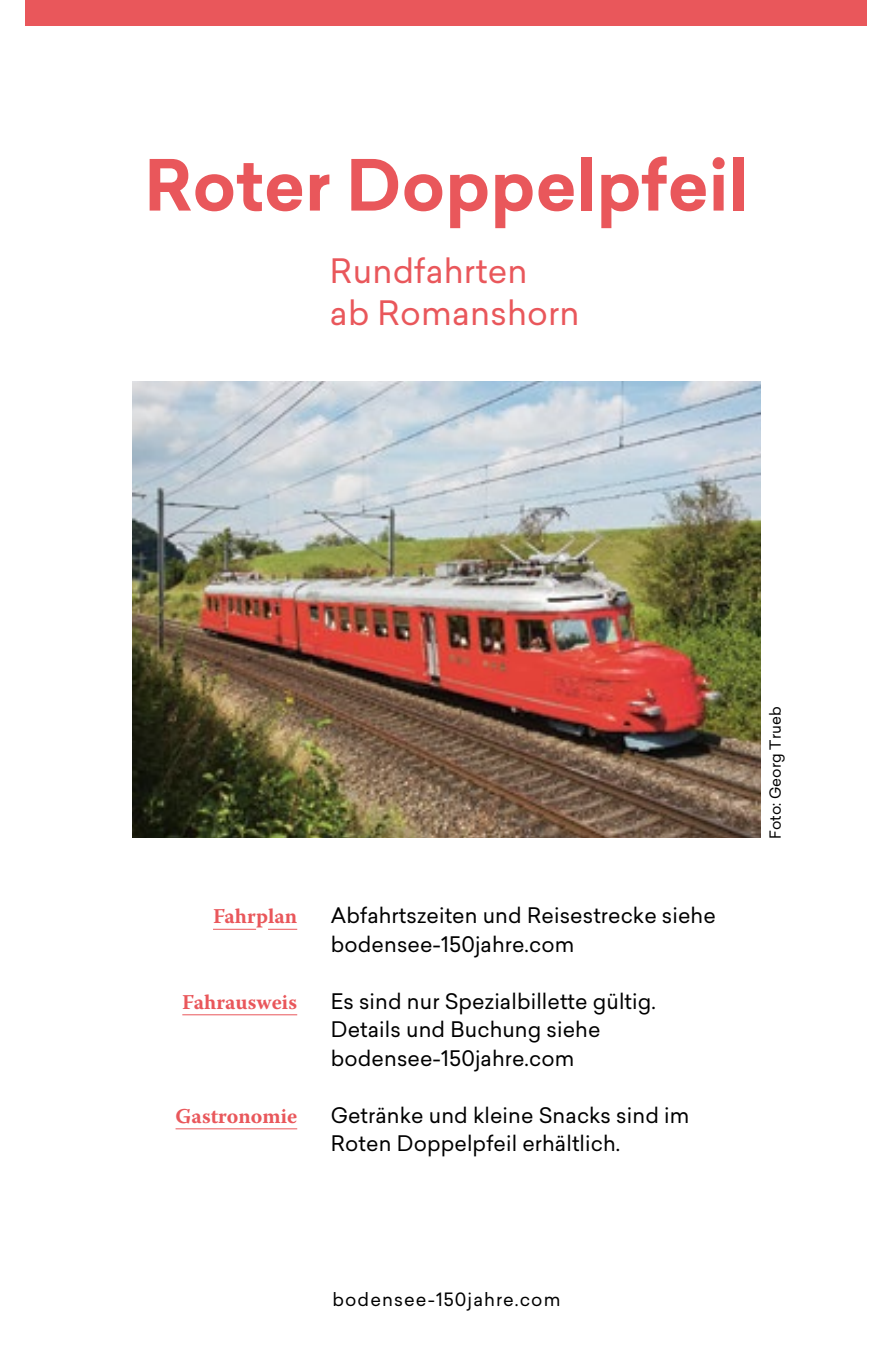
<style>
.page{position:relative;width:893px;height:1361px;background:#fff}
.page>*{position:absolute;margin:0;border:0;box-sizing:border-box;transform-origin:0 0}
.t1{font:700 69px "Sailec";letter-spacing:-.005em;color:#e9575b}
.t2{font:33px/42px "Sailec";letter-spacing:.005em;color:#e9575b}
.t3{font:21px/28.5px "Sailec";letter-spacing:.005em;color:#000}
.t4{font:700 21px "Warnock Pro";color:#e9575b}
.t5{font:18px "Sailec";letter-spacing:.06em;color:#000}
.t6{font:15px "Sailec";letter-spacing:.005em;color:#000}
</style>
<div class="page">
<div style="left:26px;top:0;width:841px;height:26px;background:#e9575b"></div>
<hr style="left:213px;top:929px;width:43px;height:1px;background:#e9575b">
<svg style="left:268px;top:929px;width:29px;height:1px"></svg>
<hr style="left:182px;top:1014px;width:115px;height:1px;background:#e9575b">
<hr style="left:176px;top:1128px;width:121px;height:1px;background:#e9575b">
<img style="left:133px;top:382px;width:627px;height:456px">
<h1 class="t1" style="left:144px;top:136px;width:606px">Roter Doppelpfeil</h1>
<h2 class="t2" style="left:330px;top:249px;width:251px">Rundfahrten<br>ab Romanshorn</h2>
<p class="t4" style="left:213px;top:904px;width:86px">Fahrplan</p>
<p class="t4" style="left:182px;top:989px;width:116px">Fahrausweis</p>
<p class="t4" style="left:176px;top:1103px;width:123px">Gastronomie</p>
<p class="t3" style="left:331px;top:901px;width:387px">Abfahrtszeiten und Reisestrecke siehe bodensee-150jahre.com</p>
<p class="t3" style="left:331px;top:986px;width:326px">Es sind nur Spezialbillette gültig.<br>Details und Buchung siehe bodensee-150jahre.com</p>
<p class="t3" style="left:331px;top:1100px;width:360px">Getränke und kleine Snacks sind im<br>Roten Doppelpfeil erhältlich.</p>
<p class="t5" style="left:332px;top:1287px;width:230px">bodensee-150jahre.com</p>
<p class="t6" style="left:765px;top:839px;width:134px;rotate:-90deg">Foto: Georg Trueb</p>
</div>
